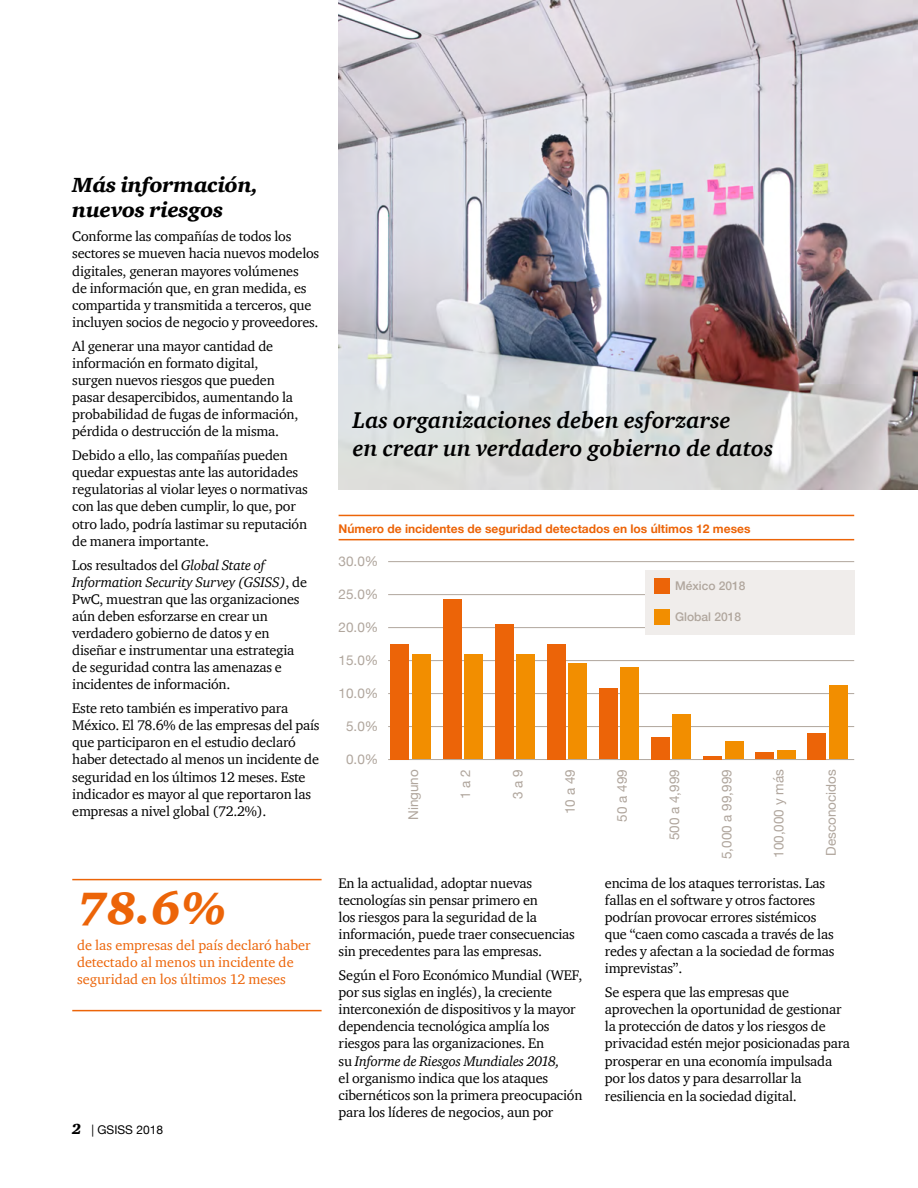
<style>
.page{position:relative;width:918px;height:1188px;background:#fff}
.page>*{position:absolute;margin:0;border:0;box-sizing:border-box;transform-origin:0 0}
.t1{font:italic 900 46.5px "ITC Charter Com";color:#ec6408}
.t2{font:italic 700 23.25px/28px "ITC Charter Com";color:#000}
.t3{font:italic 900 21px/25.2px "ITC Charter Com";letter-spacing:-.01em;color:#000}
.t4{font:14.25px/17.1px "ITC Charter Com";letter-spacing:-.015em;color:#000}
.t5{font:14.25px/17.1px "ITC Charter Com";color:#ec6408}
.t6{font:13.5px "Helvetica Neue";color:#b0a69d}
.t7{font:700 12px "Helvetica Neue";color:#ec6408}
.t8{font:500 12px "Helvetica Neue";color:#b0a69d}
.t9{font:12px "Helvetica Neue";color:#000}
.s1{font-style:italic}
.s2{font-family:"ITC Charter Com";font-weight:900;font-style:italic;font-size:15px}
</style>
<div class="page">
<img style="left:339px;top:0;width:579px;height:490px">
<hr style="left:72px;top:879px;width:250px;height:1px;background:#ec6408">
<hr style="left:339px;top:515px;width:515px;height:1px;background:#ec6408">
<hr style="left:339px;top:539px;width:515px;height:1px;background:#ec6408">
<hr style="left:72px;top:1010px;width:250px;height:1px;background:#ec6408">
<hr style="left:388px;top:561px;width:466px;height:1px;background:#b0a69d">
<hr style="left:388px;top:726px;width:466px;height:1px;background:#b0a69d">
<hr style="left:388px;top:693px;width:466px;height:1px;background:#b0a69d">
<hr style="left:388px;top:759px;width:466px;height:1px;background:#b0a69d">
<hr style="left:388px;top:660px;width:466px;height:1px;background:#b0a69d">
<hr style="left:388px;top:627px;width:466px;height:1px;background:#b0a69d">
<hr style="left:388px;top:594px;width:466px;height:1px;background:#b0a69d">
<div style="left:391px;top:644px;width:18px;height:115px;background:#ec6408"></div>
<div style="left:412px;top:654px;width:19px;height:105px;background:#f28e00"></div>
<div style="left:547px;top:644px;width:18px;height:115px;background:#ec6408"></div>
<div style="left:569px;top:664px;width:18px;height:95px;background:#f28e00"></div>
<hr style="left:703px;top:756px;width:19px;height:3px;background:#ec6408">
<div style="left:725px;top:741px;width:18px;height:18px;background:#f28e00"></div>
<div style="left:443px;top:600px;width:18px;height:159px;background:#ec6408"></div>
<div style="left:464px;top:654px;width:19px;height:105px;background:#f28e00"></div>
<div style="left:599px;top:688px;width:19px;height:71px;background:#ec6408"></div>
<div style="left:621px;top:667px;width:18px;height:92px;background:#f28e00"></div>
<div style="left:755px;top:753px;width:19px;height:6px;background:#ec6408"></div>
<div style="left:777px;top:750px;width:18px;height:9px;background:#f28e00"></div>
<div style="left:495px;top:624px;width:18px;height:135px;background:#ec6408"></div>
<div style="left:516px;top:654px;width:19px;height:105px;background:#f28e00"></div>
<div style="left:651px;top:737px;width:19px;height:22px;background:#ec6408"></div>
<div style="left:673px;top:715px;width:18px;height:44px;background:#f28e00"></div>
<div style="left:807px;top:733px;width:19px;height:26px;background:#ec6408"></div>
<div style="left:829px;top:685px;width:18px;height:74px;background:#f28e00"></div>
<div style="left:645px;top:570px;width:209px;height:65px;background:#f0edeb"></div>
<div style="left:654px;top:578px;width:16px;height:15px;background:#ec6408"></div>
<div style="left:654px;top:609px;width:16px;height:15px;background:#f28e00"></div>
<h3 class="t3" style="left:72px;top:172px;width:188px">Más información, nuevos riesgos</h3>
<p class="t4" style="left:72px;top:228px;width:249px">Conforme las compañías de todos los sectores se mueven hacia nuevos modelos digitales, generan mayores volúmenes<br>de información que, en gran medida, es compartida y transmitida a terceros, que incluyen socios de negocio y proveedores.</p>
<p class="t4" style="left:72px;top:337px;width:228px">Al generar una mayor cantidad de información en formato digital, surgen nuevos riesgos que pueden pasar desapercibidos, aumentando la probabilidad de fugas de información, pérdida o destrucción de la misma.</p>
<p class="t4" style="left:72px;top:447px;width:237px">Debido a ello, las compañías pueden quedar expuestas ante las autoridades regulatorias al violar leyes o normativas con las que deben cumplir, lo que, por otro lado, podría lastimar su reputación de manera importante.</p>
<p class="t4" style="left:72px;top:556px;width:236px">Los resultados del <span class="s1">Global State of Information Security Survey (GSISS)</span>, de PwC, muestran que las organizaciones aún deben esforzarse en crear un verdadero gobierno de datos y en diseñar e instrumentar una estrategia de seguridad contra las amenazas e incidentes de información.</p>
<p class="t4" style="left:72px;top:700px;width:249px">Este reto también es imperativo para México. El 78.6% de las empresas del país que participaron en el estudio declaró haber detectado al menos un incidente de seguridad en los últimos 12 meses. Este indicador es mayor al que reportaron las empresas a nivel global (72.2%).</p>
<h1 class="t1" style="left:77px;top:880px;width:151px">78.6%</h1>
<p class="t5" style="left:77px;top:936px;width:235px">de las empresas del país declaró haber detectado al menos un incidente de seguridad en los últimos 12 meses</p>
<p class="t9" style="left:72px;top:1121px;width:93px"><span class="s2">2</span> | GSISS 2018</p>
<h2 class="t2" style="left:353px;top:406px;width:422px">Las organizaciones deben esforzarse<br>en crear un verdadero gobierno de datos</h2>
<p class="t7" style="left:339px;top:519px;width:413px">Número de incidentes de seguridad detectados en los últimos 12 meses</p>
<p class="t6" style="left:339px;top:551px;width:41px">30.0%</p>
<p class="t6" style="left:339px;top:584px;width:41px">25.0%</p>
<p class="t6" style="left:339px;top:617px;width:41px">20.0%</p>
<p class="t6" style="left:339px;top:650px;width:41px">15.0%</p>
<p class="t6" style="left:339px;top:683px;width:41px">10.0%</p>
<p class="t6" style="left:346px;top:716px;width:34px">5.0%</p>
<p class="t6" style="left:346px;top:749px;width:34px">0.0%</p>
<p class="t6" style="left:403px;top:820px;width:52px;rotate:-90deg">Ninguno</p>
<p class="t6" style="left:612px;top:822px;width:54px;rotate:-90deg">50 a 499</p>
<p class="t8" style="left:675px;top:577px;width:72px">México 2018</p>
<p class="t8" style="left:675px;top:607px;width:68px">Global 2018</p>
<p class="t6" style="left:560px;top:814px;width:46px;rotate:-90deg">10 a 49</p>
<p class="t6" style="left:769px;top:858px;width:90px;rotate:-90deg">100,000 y más</p>
<p class="t6" style="left:821px;top:856px;width:88px;rotate:-90deg">Desconocidos</p>
<p class="t6" style="left:456px;top:799px;width:31px;rotate:-90deg">1 a 2</p>
<p class="t6" style="left:665px;top:840px;width:73px;rotate:-90deg">500 a 4,999</p>
<p class="t6" style="left:508px;top:799px;width:31px;rotate:-90deg">3 a 9</p>
<p class="t6" style="left:717px;top:859px;width:91px;rotate:-90deg">5,000 a 99,999</p>
<p class="t4" style="left:339px;top:874px;width:238px">En la actualidad, adoptar nuevas tecnologías sin pensar primero en<br>los riesgos para la seguridad de la información, puede traer consecuencias sin precedentes para las empresas.</p>
<p class="t4" style="left:339px;top:966px;width:245px">Según el Foro Económico Mundial (WEF, por sus siglas en inglés), la creciente interconexión de dispositivos y la mayor dependencia tecnológica amplía los riesgos para las organizaciones. En<br>su <span class="s1">Informe de Riesgos Mundiales 2018,<br></span>el organismo indica que los ataques cibernéticos son la primera preocupación para los líderes de negocios, aun por</p>
<p class="t4" style="left:605px;top:874px;width:231px">encima de los ataques terroristas. Las fallas en el software y otros factores podrían provocar errores sistémicos que “caen como cascada a través de las redes y afectan a la sociedad de formas imprevistas”.</p>
<p class="t4" style="left:605px;top:983px;width:247px">Se espera que las empresas que aprovechen la oportunidad de gestionar la protección de datos y los riesgos de privacidad estén mejor posicionadas para prosperar en una economía impulsada por los datos y para desarrollar la resiliencia en la sociedad digital.</p>
</div>
